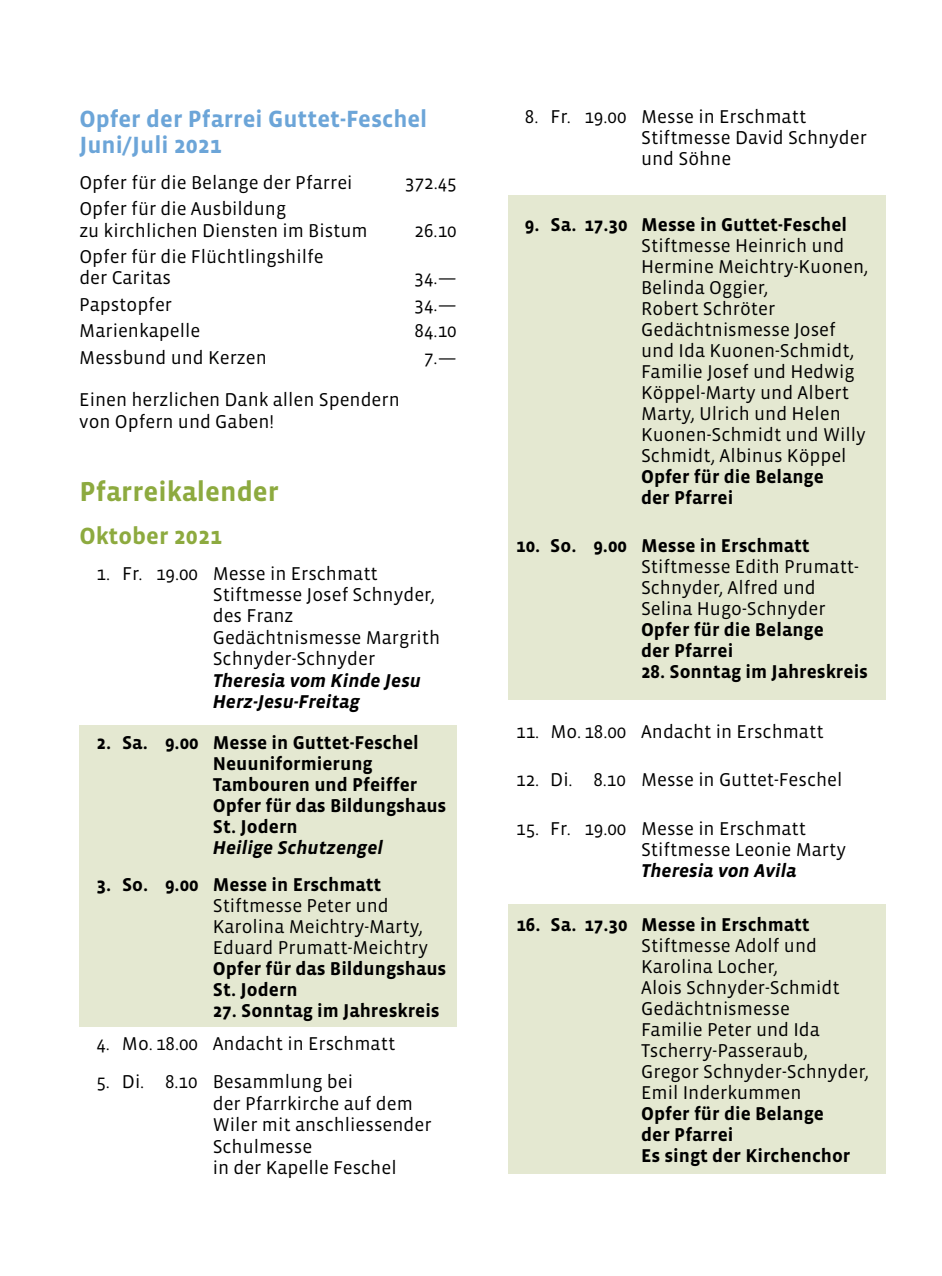
<style>
.page{position:relative;width:942px;height:1276px;background:#fff}
.page>*{position:absolute;margin:0;border:0;box-sizing:border-box;transform-origin:0 0}
.t1{font:700 28px "Vista Sans";color:#8daa3f}
.t2{font:700 24px/26.4px "Vista Sans";color:#6ca5d8}
.t3{font:700 24px "Vista Sans";color:#8daa3f}
.t4{font:19px/21px "Vista Sans";color:#000}
.t5{font:700 19px/21px "Vista Sans";color:#000}
.t6{font:italic 700 19px/21.4px "Vista Sans";color:#000}
</style>
<div class="page">
<div style="left:507px;top:195px;width:377px;height:505px;background:#e4e8d1"></div>
<div style="left:507px;top:904px;width:377px;height:270px;background:#e4e8d1"></div>
<div style="left:79px;top:725px;width:377px;height:301px;background:#e4e8d1"></div>
<p class="t2" style="left:79px;top:106px;width:349px">Opfer der Pfarrei Guttet-Feschel<br>Juni/Juli 2021</p>
<p class="t4" style="left:79px;top:172px;width:274px">Opfer für die Belange der Pfarrei</p>
<p class="t4" style="left:405px;top:172px;width:53px">372.45</p>
<p class="t4" style="left:79px;top:198px;width:290px">Opfer für die Ausbildung<br>zu kirchlichen Diensten im Bistum</p>
<p class="t4" style="left:414px;top:220px;width:44px">26.10</p>
<p class="t4" style="left:79px;top:246px;width:246px">Opfer für die Flüchtlingshilfe der Caritas</p>
<p class="t4" style="left:414px;top:268px;width:44px">34.—</p>
<p class="t4" style="left:79px;top:294px;width:94px">Papstopfer</p>
<p class="t4" style="left:414px;top:294px;width:44px">34.—</p>
<p class="t4" style="left:79px;top:321px;width:122px">Marienkapelle</p>
<p class="t4" style="left:414px;top:321px;width:44px">84.10</p>
<p class="t4" style="left:79px;top:347px;width:189px">Messbund und Kerzen</p>
<p class="t4" style="left:424px;top:347px;width:34px">7.—</p>
<p class="t4" style="left:79px;top:390px;width:322px">Einen herzlichen Dank allen Spendern von Opfern und Gaben!</p>
<h1 class="t1" style="left:79px;top:477px;width:201px">Pfarreikalender</h1>
<p class="t3" style="left:79px;top:523px;width:144px">Oktober 2021</p>
<p class="t4" style="left:213px;top:563px;width:229px;text-indent:-116px">1. Fr. 19.00 Messe in Erschmatt<br>Stiftmesse Josef Schnyder, des Franz<br>Gedächtnismesse Margrith<br>Schnyder-Schnyder</p>
<p class="t6" style="left:213px;top:670px;width:210px">Theresia vom Kinde Jesu<br>Herz-Jesu-Freitag</p>
<p class="t5" style="left:213px;top:732px;width:235px;text-indent:-116px">2. Sa. 9.00 Messe in Guttet-Feschel<br>Neuuniformierung<br>Tambouren und Pfeiffer<br>Opfer für das Bildungshaus<br>St. Jodern</p>
<p class="t6" style="left:213px;top:837px;width:172px">Heilige Schutzengel</p>
<p class="t5" style="left:96px;top:874px;width:286px">3. So. 9.00 Messe in Erschmatt</p>
<p class="t4" style="left:213px;top:895px;width:217px">Stiftmesse Peter und<br>Karolina Meichtry-Marty,<br>Eduard Prumatt-Meichtry</p>
<p class="t5" style="left:213px;top:958px;width:235px">Opfer für das Bildungshaus<br>St. Jodern</p>
<p class="t5" style="left:213px;top:1000px;width:228px">27. Sonntag im Jahreskreis</p>
<p class="t4" style="left:96px;top:1034px;width:300px">4. Mo. 18.00 Andacht in Erschmatt</p>
<p class="t4" style="left:213px;top:1071px;width:220px;text-indent:-116px">5. Di. 8.10 Besammlung bei<br>der Pfarrkirche auf dem<br>Wiler mit anschliessender<br>Schulmesse<br>in der Kapelle Feschel</p>
<p class="t4" style="left:641px;top:106px;width:227px;text-indent:-116px">8. Fr. 19.00 Messe in Erschmatt<br>Stiftmesse David Schnyder und Söhne</p>
<p class="t5" style="left:524px;top:215px;width:323px">9. Sa. 17.30 Messe in Guttet-Feschel</p>
<p class="t4" style="left:641px;top:236px;width:229px">Stiftmesse Heinrich und<br>Hermine Meichtry-Kuonen,<br>Belinda Oggier,<br>Robert Schröter<br>Gedächtnismesse Josef und Ida Kuonen-Schmidt,<br>Familie Josef und Hedwig<br>Köppel-Marty und Albert<br>Marty, Ulrich und Helen<br>Kuonen-Schmidt und Willy<br>Schmidt, Albinus Köppel</p>
<p class="t5" style="left:640px;top:467px;width:184px">Opfer für die Belange der Pfarrei</p>
<p class="t5" style="left:516px;top:536px;width:295px">10. So. 9.00 Messe in Erschmatt</p>
<p class="t4" style="left:640px;top:557px;width:219px">Stiftmesse Edith Prumatt-<br>Schnyder, Alfred und<br>Selina Hugo-Schnyder</p>
<p class="t5" style="left:640px;top:620px;width:184px">Opfer für die Belange der Pfarrei</p>
<p class="t5" style="left:640px;top:662px;width:228px">28. Sonntag im Jahreskreis</p>
<p class="t4" style="left:516px;top:721px;width:309px">11. Mo. 18.00 Andacht in Erschmatt</p>
<p class="t4" style="left:516px;top:769px;width:327px">12. Di. 8.10 Messe in Guttet-Feschel</p>
<p class="t4" style="left:640px;top:818px;width:206px;text-indent:-125px">15. Fr. 19.00 Messe in Erschmatt<br>Stiftmesse Leonie Marty</p>
<p class="t6" style="left:640px;top:860px;width:157px">Theresia von Avila</p>
<p class="t5" style="left:516px;top:914px;width:295px">16. Sa. 17.30 Messe in Erschmatt</p>
<p class="t4" style="left:641px;top:935px;width:229px">Stiftmesse Adolf und<br>Karolina Locher,<br>Alois Schnyder-Schmidt<br>Gedächtnismesse<br>Familie Peter und Ida<br>Tscherry-Passeraub,<br>Gregor Schnyder-Schnyder,<br>Emil Inderkummen</p>
<p class="t5" style="left:641px;top:1103px;width:211px">Opfer für die Belange der Pfarrei<br>Es singt der Kirchenchor</p>
</div>
